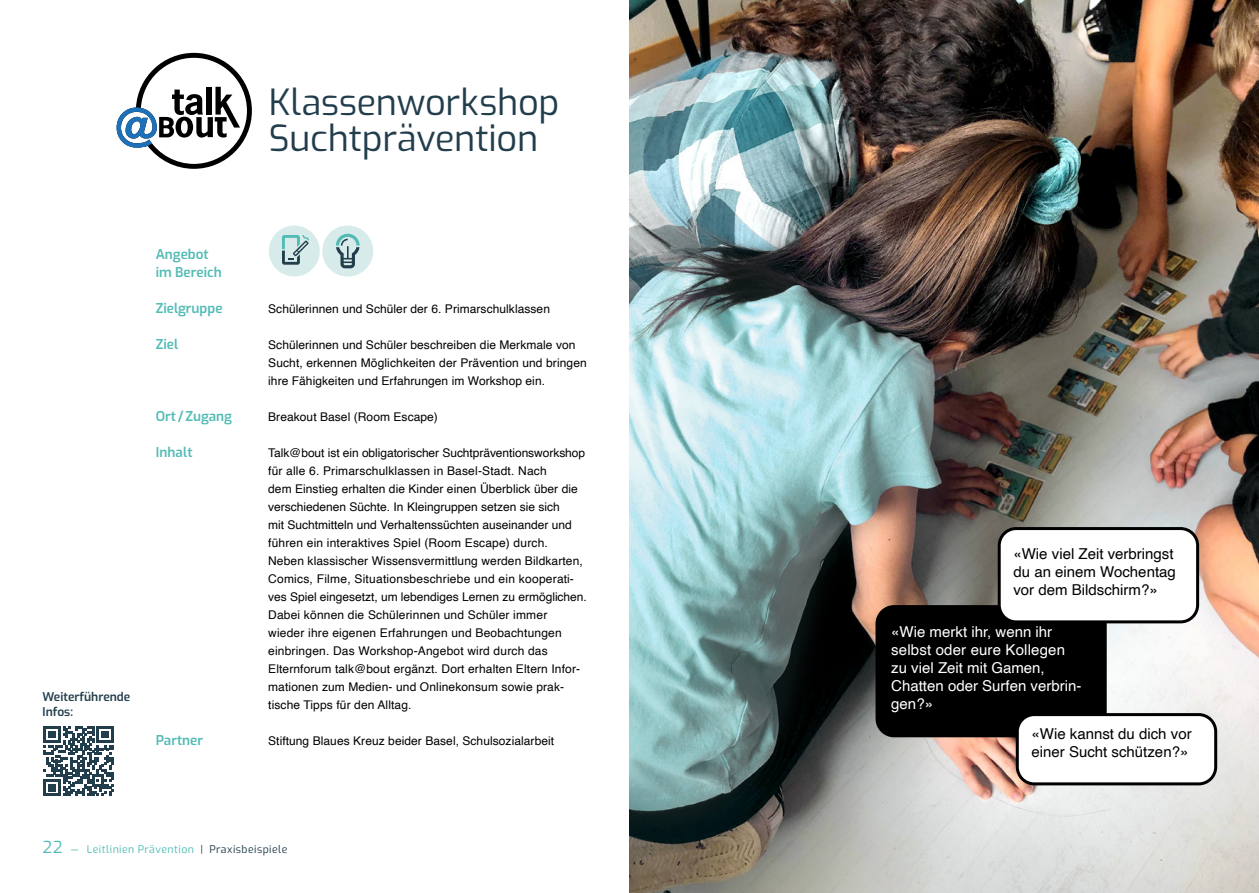
<style>
.page{position:relative;width:1259px;height:893px;background:#fff}
.page>*{position:absolute;margin:0;border:0;box-sizing:border-box;transform-origin:0 0}
.Titel_Dunkelblau{font:36px "Exo";letter-spacing:-.005em;color:#223d4c}
.t1{font:15px/18px "Helvetica";color:#000}
.t2{font:15px/18px "Helvetica";color:#fff}
.Praxisbeispiele_Tite{font:600 13.5px/18px "Exo";color:#52bbb5}
.Praxisbeispiele_Tite-2{font:12px/18px "Helvetica";letter-spacing:.01em;color:#000}
.t3{font:600 12px/15px "Exo";color:#223d4c}
.t4{font:10.5px "Exo";letter-spacing:.04em;color:#52bbb5}
.s1{font-size:16.5px}
.s2{color:#223d4c}
</style>
<div class="page">
<img style="left:629px;top:0;width:630px;height:893px">
<svg style="left:117px;top:53px;width:135px;height:116px"></svg>
<svg style="left:44px;top:726px;width:70px;height:70px"></svg>
<div style="left:269px;top:225px;width:51px;height:52px;background:#d7ecea;border-radius:50%"></div>
<svg style="left:282px;top:235px;width:27px;height:30px"></svg>
<div style="left:322px;top:225px;width:51px;height:52px;background:#d7ecea;border-radius:50%"></div>
<svg style="left:336px;top:234px;width:24px;height:34px"></svg>
<div style="left:877px;top:607px;width:228px;height:129px;background:#000;border-radius:17px"></div>
<div style="left:875px;top:605px;width:231px;height:132px;border:3px solid #000;border-radius:17px"></div>
<div style="left:1017px;top:715px;width:198px;height:69px;background:#fff;border-radius:17px"></div>
<div style="left:1015px;top:713px;width:202px;height:72px;border:3px solid #000;border-radius:17px"></div>
<div style="left:999px;top:529px;width:198px;height:93px;background:#fff;border-radius:17px"></div>
<div style="left:997px;top:527px;width:202px;height:96px;border:3px solid #000;border-radius:17px"></div>
<p class="Titel_Dunkelblau" style="left:269px;top:75px;width:292px">Klassenworkshop</p>
<p class="Titel_Dunkelblau" style="left:269px;top:111px;width:271px">Suchtprävention</p>
<p class="t3" style="left:43px;top:689px;width:89px">Weiterführende<br>Infos:</p>
<p class="Praxisbeispiele_Tite" style="left:156px;top:244px;width:68px">Angebot im Bereich</p>
<p class="Praxisbeispiele_Tite" style="left:156px;top:298px;width:68px">Zielgruppe</p>
<p class="Praxisbeispiele_Tite-2" style="left:268px;top:300px;width:283px">Schülerinnen und Schüler der 6. Primarschulklassen</p>
<p class="Praxisbeispiele_Tite" style="left:156px;top:334px;width:24px">Ziel</p>
<p class="Praxisbeispiele_Tite-2" style="left:268px;top:336px;width:320px">Schülerinnen und Schüler beschreiben die Merkmale von<br>Sucht, erkennen Möglichkeiten der Prävention und bringen ihre Fähigkeiten und Erfahrungen im Workshop ein.</p>
<p class="Praxisbeispiele_Tite" style="left:156px;top:406px;width:78px">Ort / Zugang</p>
<p class="Praxisbeispiele_Tite-2" style="left:268px;top:408px;width:171px">Breakout Basel (Room Escape)</p>
<p class="Praxisbeispiele_Tite" style="left:156px;top:442px;width:38px">Inhalt</p>
<p class="Praxisbeispiele_Tite-2" style="left:268px;top:444px;width:320px">Talk@bout ist ein obligatorischer Suchtpräventionsworkshop für alle 6. Primarschulklassen in Basel-Stadt. Nach<br>dem Einstieg erhalten die Kinder einen Überblick über die verschiedenen Süchte. In Kleingruppen setzen sie sich<br>mit Suchtmitteln und Verhaltenssüchten auseinander und führen ein interaktives Spiel (Room Escape) durch.<br>Neben klassischer Wissensvermittlung werden Bildkarten, Comics, Filme, Situationsbeschriebe und ein kooperati&shy;ves Spiel eingesetzt, um lebendiges Lernen zu ermöglichen.<br>Dabei können die Schülerinnen und Schüler immer<br>wieder ihre eigenen Erfahrungen und Beobachtungen einbringen. Das Workshop-Angebot wird durch das Elternforum talk@bout ergänzt. Dort erhalten Eltern Infor&shy;mationen zum Medien- und Onlinekonsum sowie prak&shy;tische Tipps für den Alltag.</p>
<p class="Praxisbeispiele_Tite" style="left:156px;top:730px;width:49px">Partner</p>
<p class="Praxisbeispiele_Tite-2" style="left:268px;top:732px;width:287px">Stiftung Blaues Kreuz beider Basel, Schulsozialarbeit</p>
<p class="t4" style="left:43px;top:841px;width:246px"><span class="s1">22</span> — Leitlinien Prävention <span class="s2">| Praxisbeispiele</span></p>
<p class="t1" style="left:1013px;top:545px;width:164px">«Wie viel Zeit verbringst du an einem Wochentag vor dem Bildschirm?»</p>
<p class="t2" style="left:891px;top:623px;width:192px">«Wie merkt ihr, wenn ihr selbst oder eure Kollegen zu viel Zeit mit Gamen,<br>Chatten oder Surfen verbrin&shy;gen?»</p>
<p class="t1" style="left:1031px;top:725px;width:162px">«Wie kannst du dich vor einer Sucht schützen?»</p>
</div>
